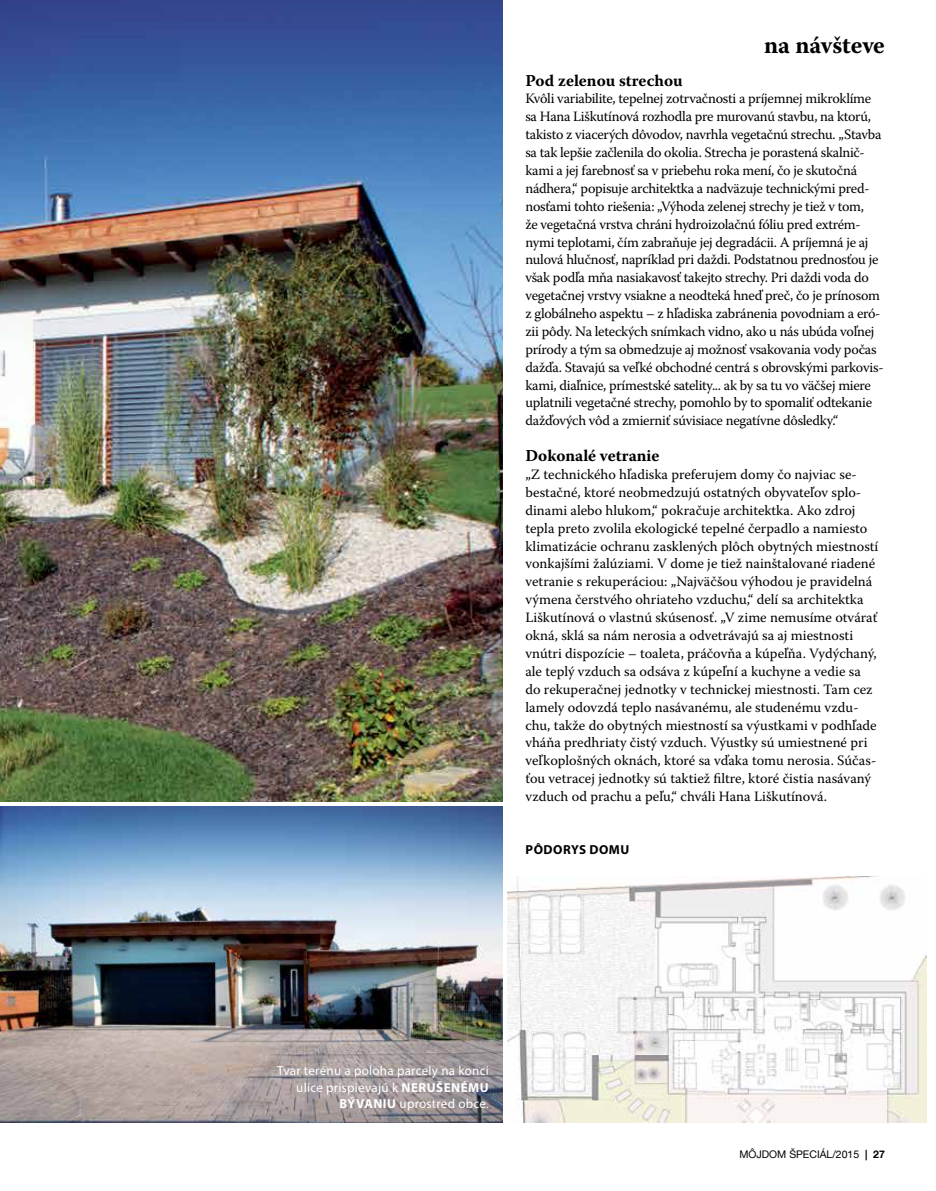
<style>
.page{position:relative;width:936px;height:1191px;background:#fff}
.page>*{position:absolute;margin:0;border:0;box-sizing:border-box;transform-origin:0 0}
.t1{font:700 24px "Warnock Pro";color:#000}
.t2{font:700 16.5px "Warnock Pro";color:#000}
.t3{font:14.25px/17.9px "Warnock Pro";letter-spacing:-.01em;color:#000}
.t4{font:13.05px/16.5px "Myriad Pro";letter-spacing:.02em;color:#fff;text-align:right}
.t5{font:700 13.05px "Myriad Pro";letter-spacing:.04em;color:#000}
.t6{font:10.5px "Helvetica Neue LT Com";color:#000}
.s1{font-weight:700}
</style>
<div class="page">
<img style="left:0;top:0;width:502px;height:801px">
<img style="left:1px;top:806px;width:501px;height:317px">
<img style="left:507px;top:876px;width:419px;height:247px">
<h1 class="t1" style="left:764px;top:31px;width:122px">na návšteve</h1>
<p class="t2" style="left:525px;top:70px;width:159px">Pod zelenou strechou</p>
<p class="t3" style="left:525px;top:90px;width:359px">Kvôli variabilite, tepelnej zotrvačnosti a príjemnej mikroklíme sa Hana Liškutínová rozhodla pre murovanú stavbu, na ktorú, takisto z viacerých dôvodov, navrhla vegetačnú strechu. „Stavba sa tak lepšie začlenila do okolia. Strecha je porastená skalnič&shy;kami a jej farebnosť sa v priebehu roka mení, čo je skutočná nádhera,“ popisuje architektka a nadväzuje technickými pred&shy;nosťami tohto riešenia: „Výhoda zelenej strechy je tiež v tom,<br>že vegetačná vrstva chráni hydroizolačnú fóliu pred extrém&shy;nymi teplotami, čím zabraňuje jej degradácii. A príjemná je aj nulová hlučnosť, napríklad pri daždi. Podstatnou prednosťou je však podľa mňa nasiakavosť takejto strechy. Pri daždi voda do vegetačnej vrstvy vsiakne a neodteká hneď preč, čo je prínosom z globálneho aspektu – z hľadiska zabránenia povodniam a eró&shy;zii pôdy. Na leteckých snímkach vidno, ako u nás ubúda voľnej prírody a tým sa obmedzuje aj možnosť vsakovania vody počas dažďa. Stavajú sa veľké obchodné centrá s obrovskými parkovis&shy;kami, diaľnice, prímestské satelity... ak by sa tu vo väčšej miere uplatnili vegetačné strechy, pomohlo by to spomaliť odtekanie dažďových vôd a zmierniť súvisiace negatívne dôsledky.“</p>
<p class="t2" style="left:525px;top:446px;width:136px">Dokonalé vetranie</p>
<p class="t3" style="left:525px;top:465px;width:354px">„Z technického hľadiska preferujem domy čo najviac se&shy;bestačné, ktoré neobmedzujú ostatných obyvateľov splo&shy;dinami alebo hlukom,“ pokračuje architektka. Ako zdroj tepla preto zvolila ekologické tepelné čerpadlo a namiesto klimatizácie ochranu zasklených plôch obytných miestností vonkajšími žalúziami. V dome je tiež nainštalované riadené vetranie s rekuperáciou: „Najväčšou výhodou je pravidelná výmena čerstvého ohriateho vzduchu,“ delí sa architektka Liškutínová o vlastnú skúsenosť. „V zime nemusíme otvárať okná, sklá sa nám nerosia a odvetrávajú sa aj miestnosti vnútri dispozície – toaleta, práčovňa a kúpeľňa. Vydýchaný, ale teplý vzduch sa odsáva z kúpeľní a kuchyne a vedie sa do rekuperačnej jednotky v technickej miestnosti. Tam cez lamely odovzdá teplo nasávanému, ale studenému vzdu&shy;chu, takže do obytných miestností sa výustkami v podhľade vháňa predhriaty čistý vzduch. Výustky sú umiestnené pri veľkoplošných oknách, ktoré sa vďaka tomu nerosia. Súčas&shy;ťou vetracej jednotky sú taktiež filtre, ktoré čistia nasávaný vzduch od prachu a peľu,“ chváli Hana Liškutínová.</p>
<p class="t5" style="left:525px;top:841px;width:105px">PÔDORYS DOMU</p>
<p class="t4" style="left:277px;top:1062px;width:213px">Tvar terénu a poloha parcely na konci ulice prispievajú k <span class="s1">NERUŠENÉMU<br>BÝVANI U</span> uprostred obce.</p>
<p class="t6" style="left:739px;top:1147px;width:147px">MÔJDOM ŠPECIÁL/2015 <span class="s1">| 27</span></p>
</div>
